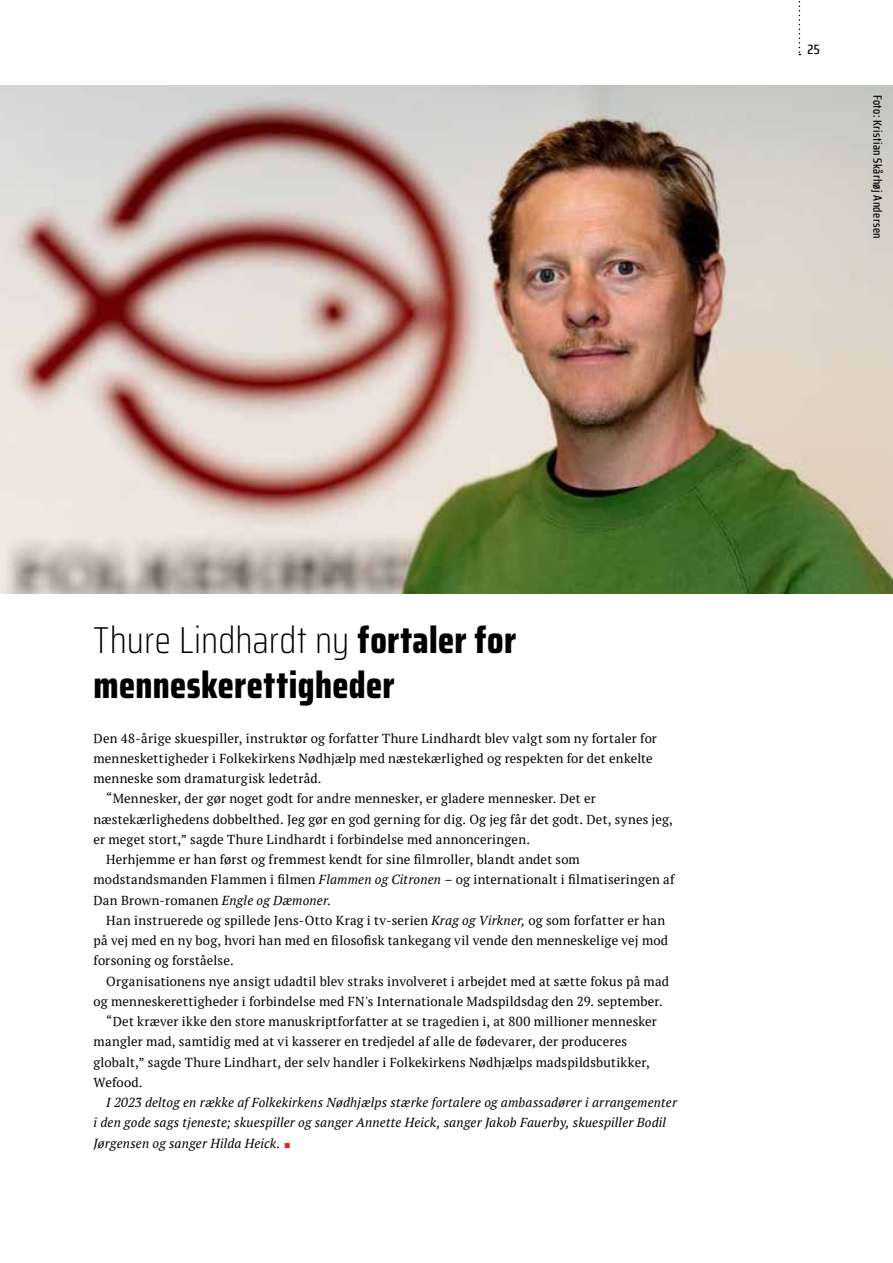
<style>
.page{position:relative;width:893px;height:1263px;background:#fff}
.page>*{position:absolute;margin:0;border:0;box-sizing:border-box;transform-origin:0 0}
.t1{font:800 37.5px/45px "Saira Condensed";letter-spacing:.01em;color:#000}
.t2{font:500 13.5px "Saira Condensed";color:#000}
.t3{font:13.05px "PT Serif";letter-spacing:.01em;color:#000}
.t4{font:italic 13.05px/20.2px "PT Serif";letter-spacing:.015em;color:#000}
.t5{font:500 12px "Saira Condensed";letter-spacing:.03em;color:#000}
.s1{font-weight:200}
.s2{font-style:italic}
.s3{font-family:"Real Text OT";font-weight:300;font-style:normal;color:#e41f1f}
</style>
<div class="page">
<svg style="left:799px;top:1px;width:1px;height:54px"></svg>
<img style="left:0;top:85px;width:893px;height:508px">
<p class="t2" style="left:808px;top:39px;width:14px">25</p>
<p class="t5" style="left:886px;top:95px;width:145px;rotate:90deg">Foto: Kristian Skårhøj Andersen</p>
<h1 class="t1" style="left:94px;top:617px;width:424px"><span class="s1">Thure Lindhardt ny</span> fortaler for menneskerettigheder</h1>
<p class="t3" style="left:94px;top:729px;width:565px">Den 48-årige skuespiller, instruktør og forfatter Thure Lindhardt blev valgt som ny fortaler for</p>
<p class="t3" style="left:94px;top:750px;width:561px">menneskettigheder i Folkekirkens Nødhjælp med næstekærlighed og respekten for det enkelte</p>
<p class="t3" style="left:94px;top:770px;width:229px">menneske som dramaturgisk ledetråd.</p>
<p class="t3" style="left:106px;top:790px;width:491px">“Mennesker, der gør noget godt for andre mennesker, er gladere mennesker. Det er</p>
<p class="t3" style="left:94px;top:810px;width:581px">næstekærlighedens dobbelthed. Jeg gør en god gerning for dig. Og jeg får det godt. Det, synes jeg,</p>
<p class="t3" style="left:94px;top:831px;width:438px">er meget stort,” sagde Thure Lindhardt i forbindelse med annonceringen.</p>
<p class="t3" style="left:106px;top:851px;width:475px">Herhjemme er han først og fremmest kendt for sine filmroller, blandt andet som</p>
<p class="t3" style="left:94px;top:871px;width:582px">modstandsmanden Flammen i filmen <span class="s2">Flammen og Citronen</span> – og internationalt i filmatiseringen af</p>
<p class="t3" style="left:94px;top:891px;width:239px">Dan Brown-romanen <span class="s2">Engle og Dæmoner</span>.</p>
<p class="t3" style="left:106px;top:912px;width:560px">Han instruerede og spillede Jens-Otto Krag i tv-serien <span class="s2">Krag og Virkner,</span> og som forfatter er han</p>
<p class="t3" style="left:94px;top:932px;width:576px">på vej med en ny bog, hvori han med en filosofisk tankegang vil vende den menneskelige vej mod</p>
<p class="t3" style="left:94px;top:952px;width:142px">forsoning og forståelse.</p>
<p class="t3" style="left:106px;top:972px;width:564px">Organisationens nye ansigt udadtil blev straks involveret i arbejdet med at sætte fokus på mad</p>
<p class="t3" style="left:94px;top:993px;width:571px">og menneskerettigheder i forbindelse med FN's Internationale Madspildsdag den 29. september.</p>
<p class="t3" style="left:106px;top:1013px;width:552px">“Det kræver ikke den store manuskriptforfatter at se tragedien i, at 800 millioner mennesker</p>
<p class="t3" style="left:94px;top:1033px;width:535px">mangler mad, samtidig med at vi kasserer en tredjedel af alle de fødevarer, der produceres</p>
<p class="t3" style="left:94px;top:1053px;width:558px">globalt,” sagde Thure Lindhart, der selv handler i Folkekirkens Nødhjælps madspildsbutikker,</p>
<p class="t3" style="left:94px;top:1074px;width:51px">Wefood.</p>
<p class="t4" style="left:94px;top:1092px;width:585px;text-indent:13px">I 2023 deltog en række af Folkekirkens Nødhjælps stærke fortalere og ambassadører i arrangementer i den gode sags tjeneste; skuespiller og sanger Annette Heick, sanger Jakob Fauerby, skuespiller Bodil<br>Jørgensen og sanger Hilda Heick. <span class="s3">■</span></p>
</div>
